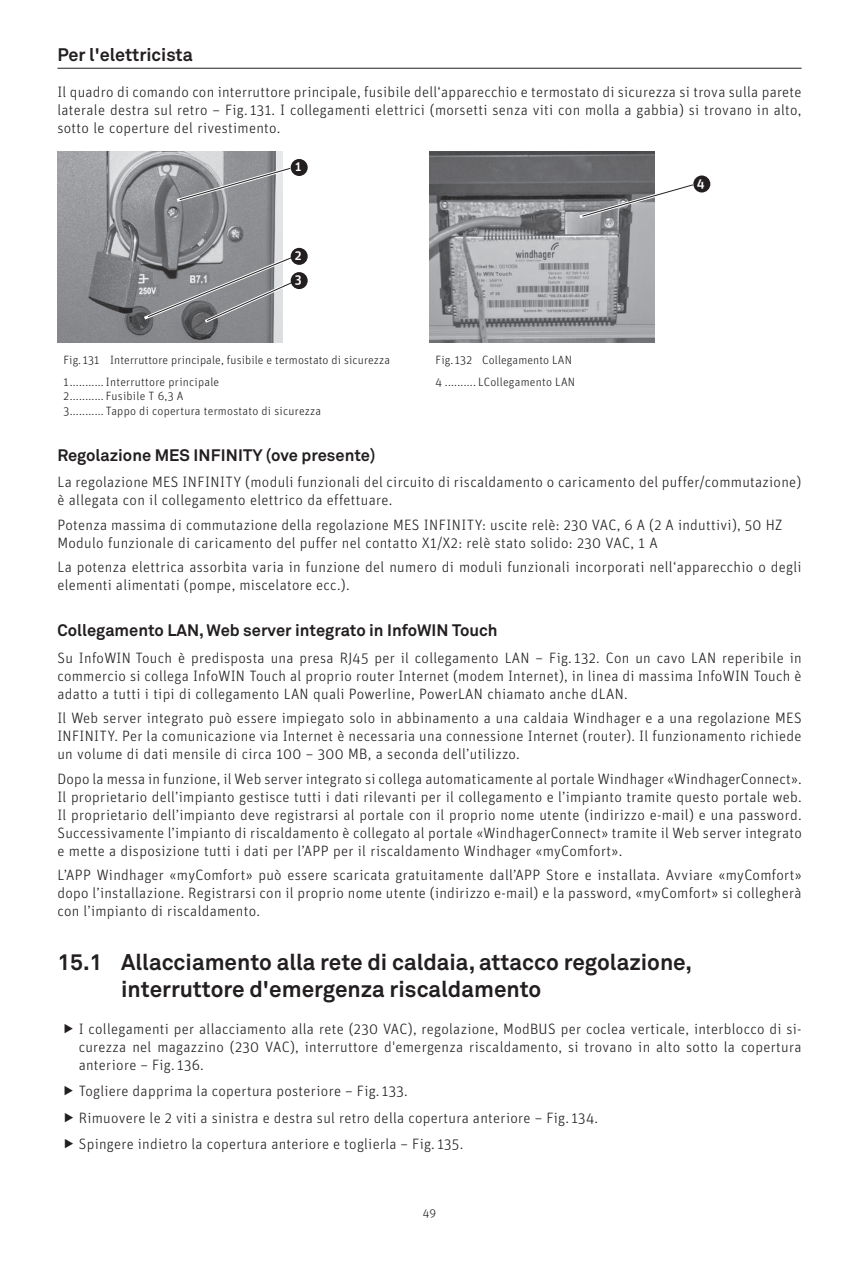
<style>
.page{position:relative;width:859px;height:1263px;background:#fff}
.page>*{position:absolute;margin:0;border:0;box-sizing:border-box;transform-origin:0 0}
.t1{font:700 22.5px/27px "Akkurat Pro";color:#231f20}
.t2{font:700 18px "Akkurat Pro";color:#231f20}
.t3{font:700 16.5px "Akkurat Pro";color:#231f20}
.t4{font:300 15px/18px "Unit OT";letter-spacing:.02em;color:#231f20;text-align:justify}
.t5{font:500 13.5px/24.3px "Unit OT";color:#fff}
.t6{font:300 12px/14.4px "Unit OT";letter-spacing:.02em;color:#231f20}
</style>
<div class="page">
<hr style="left:57px;top:68px;width:744px;height:1px;background:#231f20">
<img style="left:57px;top:151px;width:226px;height:192px">
<svg style="left:173px;top:164px;width:123px;height:40px;background:#a1a2a4"></svg>
<div style="left:291px;top:159px;width:17px;height:17px;background:#231f20;border-radius:50%"></div>
<svg style="left:141px;top:251px;width:159px;height:74px;background:#969799"></svg>
<div style="left:291px;top:248px;width:17px;height:17px;background:#231f20;border-radius:50%"></div>
<div style="left:291px;top:272px;width:17px;height:17px;background:#231f20;border-radius:50%"></div>
<img style="left:429px;top:151px;width:226px;height:192px">
<svg style="left:576px;top:180px;width:123px;height:41px"></svg>
<div style="left:693px;top:175px;width:17px;height:17px;background:#231f20;border-radius:50%"></div>
<p class="t2" style="left:57px;top:43px;width:137px">Per l'elettricista</p>
<p class="t4" style="left:57px;top:83px;width:746px">Il quadro di comando con interruttore principale, fusibile dell‘apparecchio e termostato di sicurezza si trova sulla parete laterale destra sul retro – Fig. 131. I collegamenti elettrici (morsetti senza viti con molla a gabbia) si trovano in alto, sotto le coperture del rivestimento.</p>
<p class="t5" style="left:295px;top:154px;width:8px">1</p>
<p class="t5" style="left:295px;top:243px;width:8px">2<br>3</p>
<p class="t5" style="left:697px;top:171px;width:9px">4</p>
<p class="t6" style="left:63px;top:353px;width:328px">Fig. 131 Interruttore principale, fusibile e termostato di sicurezza</p>
<p class="t6" style="left:435px;top:353px;width:138px">Fig. 132 Collegamento LAN</p>
<p class="t6" style="left:63px;top:374px;width:259px">1 ........... Interruttore principale<br>2 ........... Fusibile T 6,3 A<br>3 ........... Tappo di copertura termostato di sicurezza</p>
<p class="t6" style="left:435px;top:374px;width:141px">4 .......... LCollegamento LAN</p>
<p class="t3" style="left:57px;top:445px;width:320px">Regolazione MES INFINITY (ove presente)</p>
<p class="t4" style="left:57px;top:473px;width:746px">La regolazione MES INFINITY (moduli funzionali del circuito di riscaldamento o caricamento del puffer/commutazione) è allegata con il collegamento elettrico da effettuare.</p>
<p class="t4" style="left:57px;top:516px;width:726px">Potenza massima di commutazione della regolazione MES INFINITY: uscite relè: 230 VAC, 6 A (2 A induttivi), 50 HZ<br>Modulo funzionale di caricamento del puffer nel contatto X1/X2: relè stato solido: 230 VAC, 1 A</p>
<p class="t4" style="left:57px;top:558px;width:746px">La potenza elettrica assorbita varia in funzione del numero di moduli funzionali incorporati nell‘apparecchio o degli elementi alimentati (pompe, miscelatore ecc.).</p>
<p class="t3" style="left:57px;top:620px;width:442px">Collegamento LAN, Web server integrato in InfoWIN Touch</p>
<p class="t4" style="left:57px;top:649px;width:746px">Su InfoWIN Touch è predisposta una presa RJ45 per il collegamento LAN – Fig. 132. Con un cavo LAN reperibile in commercio si collega InfoWIN Touch al proprio router Internet (modem Internet), in linea di massima InfoWIN Touch è adatto a tutti i tipi di collegamento LAN quali Powerline, PowerLAN chiamato anche dLAN.</p>
<p class="t4" style="left:57px;top:709px;width:746px">Il Web server integrato può essere impiegato solo in abbinamento a una caldaia Windhager e a una regolazione MES INFINITY. Per la comunicazione via Internet è necessaria una connessione Internet (router). Il funzionamento richiede un volume di dati mensile di circa 100 – 300 MB, a seconda dell’utilizzo.</p>
<p class="t4" style="left:57px;top:769px;width:746px">Dopo la messa in funzione, il Web server integrato si collega automaticamente al portale Windhager «WindhagerConnect».<br>Il proprietario dell’impianto gestisce tutti i dati rilevanti per il collegamento e l’impianto tramite questo portale web.<br>Il proprietario dell’impianto deve registrarsi al portale con il proprio nome utente (indirizzo e-mail) e una password.<br>Successivamente l’impianto di riscaldamento è collegato al portale «WindhagerConnect» tramite il Web server integrato e mette a disposizione tutti i dati per l’APP per il riscaldamento Windhager «myComfort».</p>
<p class="t4" style="left:57px;top:866px;width:746px">L’APP Windhager «myComfort» può essere scaricata gratuitamente dall’APP Store e installata. Avviare «myComfort» dopo l’installazione. Registrarsi con il proprio nome utente (indirizzo e-mail) e la password, «myComfort» si collegherà con l’impianto di riscaldamento.</p>
<h1 class="t1" style="left:121px;top:948px;width:572px;text-indent:-64px">15.1 Allacciamento alla rete di caldaia, attacco regolazione, interruttore d'emergenza riscaldamento</h1>
<p class="t4" style="left:79px;top:1020px;width:724px">I collegamenti per allacciamento alla rete (230 VAC), regolazione, ModBUS per coclea verticale, interblocco di si&shy;curezza nel magazzino (230 VAC), interruttore d'emergenza riscaldamento, si trovano in alto sotto la copertura anteriore – Fig. 136.</p>
<p class="t4" style="left:79px;top:1078px;width:521px;line-height:26.5px;text-align:left">Togliere dapprima la copertura posteriore – Fig. 133.<br>Rimuovere le 2 viti a sinistra e destra sul retro della copertura anteriore – Fig. 134.<br>Spingere indietro la copertura anteriore e toglierla – Fig. 135.</p>
<p class="t6" style="left:423px;top:1206px;width:15px">49</p>
</div>
